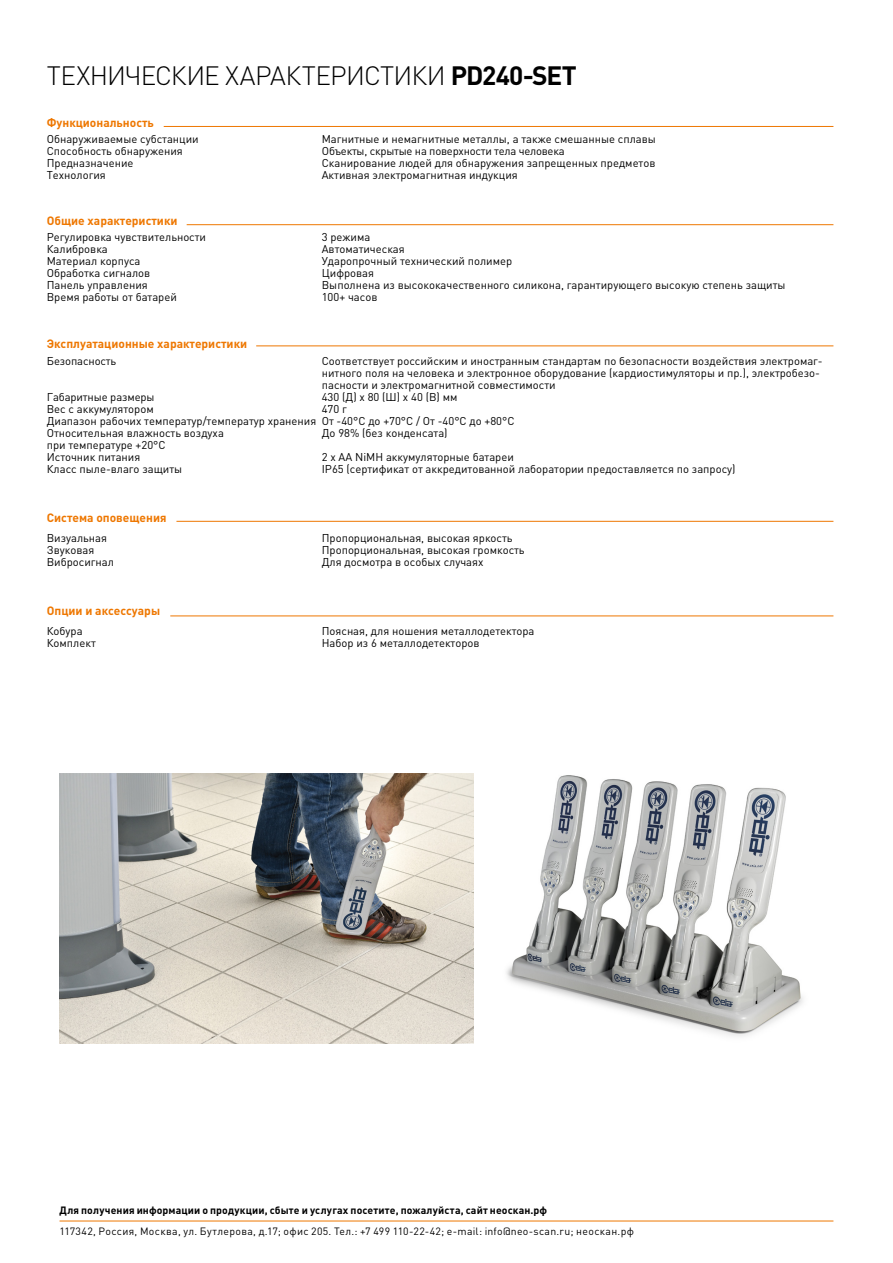
<style>
.page{position:relative;width:893px;height:1263px;background:#fff}
.page>*{position:absolute;margin:0;border:0;box-sizing:border-box;transform-origin:0 0}
.t1{font:300 26.25px "DIN Pro";letter-spacing:-.03em;color:#000}
.t2{font:700 12px "DIN Pro";color:#e70}
.t3{font:11.25px/12px "DIN Pro";color:#000}
.t4{font:10.5px "DIN Pro";letter-spacing:.035em;color:#000}
.t5{font:700 10.5px "DIN Pro";letter-spacing:.015em;color:#000}
.s1{font-weight:700}
</style>
<div class="page">
<hr style="left:60px;top:1220px;width:773px;height:1px;background:#e70">
<hr style="left:164px;top:126px;width:669px;height:1px;background:#e70">
<hr style="left:187px;top:224px;width:646px;height:1px;background:#e70">
<hr style="left:256px;top:345px;width:577px;height:1px;background:#e70">
<hr style="left:176px;top:521px;width:657px;height:1px;background:#e70">
<hr style="left:170px;top:615px;width:663px;height:1px;background:#e70">
<img style="left:60px;top:774px;width:413px;height:270px">
<img style="left:506px;top:775px;width:297px;height:262px">
<h1 class="t1" style="left:47px;top:58px;width:531px">ТЕХНИЧЕСКИЕ ХАРАКТЕРИСТИКИ <span class="s1">PD240-SET</span></h1>
<p class="t2" style="left:47px;top:114px;width:109px">Функциональность</p>
<p class="t3" style="left:47px;top:132px;width:153px">Обнаруживаемые субстанции<br>Способность обнаружения<br>Предназначение<br>Технология</p>
<p class="t3" style="left:322px;top:132px;width:336px">Магнитные и немагнитные металлы, а также смешанные сплавы Объекты, скрытые на поверхности тела человека<br>Сканирование людей для обнаружения запрещенных предметов Активная электромагнитная индукция</p>
<p class="t2" style="left:47px;top:213px;width:132px">Общие характеристики</p>
<p class="t3" style="left:47px;top:230px;width:161px">Регулировка чувствительности<br>Калибровка<br>Материал корпуса<br>Обработка сигналов<br>Панель управления<br>Время работы от батарей</p>
<p class="t3" style="left:322px;top:230px;width:465px">3 режима<br>Автоматическая<br>Ударопрочный технический полимер<br>Цифровая<br>Выполнена из высококачественного силикона, гарантирующего высокую степень защиты<br>100+ часов</p>
<p class="t2" style="left:47px;top:335px;width:202px">Эксплуатационные характеристики</p>
<p class="t3" style="left:47px;top:354px;width:71px">Безопасность</p>
<p class="t3" style="left:47px;top:390px;width:271px">Габаритные размеры<br>Вес с аккумулятором<br>Диапазон рабочих температур/температур хранения<br>Относительная влажность воздуха<br>при температуре +20°C<br>Источник питания<br>Класс пыле-влаго защиты</p>
<p class="t3" style="left:322px;top:354px;width:502px">Соответствует российским и иностранным стандартам по безопасности воздействия электромаг&shy;нитного поля на человека и электронное оборудование (кардиостимуляторы и пр.), электробезо&shy;пасности и электромагнитной совместимости<br>430 (Д) х 80 (Ш) х 40 (В) мм<br>470 г<br>От -40°С до +70°С / От -40°С до +80°С<br>До 98% (без конденсата)</p>
<p class="t3" style="left:322px;top:450px;width:415px">2 x АА NiMH аккумуляторные батареи<br>IP65 (сертификат от аккредитованной лаборатории предоставляется по запросу)</p>
<p class="t2" style="left:47px;top:509px;width:121px">Система оповещения</p>
<p class="t3" style="left:47px;top:531px;width:69px">Визуальная<br>Звуковая<br>Вибросигнал</p>
<p class="t3" style="left:322px;top:531px;width:204px">Пропорциональная, высокая яркость<br>Пропорциональная, высокая громкость<br>Для досмотра в особых случаях</p>
<p class="t2" style="left:47px;top:603px;width:115px">Опции и аксессуары</p>
<p class="t3" style="left:47px;top:625px;width:50px">Кобура<br>Комплект</p>
<p class="t3" style="left:322px;top:625px;width:214px">Поясная, для ношения металлодетектора<br>Набор из 6 металлодетекторов</p>
<p class="t5" style="left:60px;top:1203px;width:489px">Для получения информации о продукции, сбыте и услугах посетите, пожалуйста, сайт неоскан.рф</p>
<p class="t4" style="left:60px;top:1224px;width:576px">117342, Россия, Москва, ул. Бутлерова, д.17; офис 205. Тел.: +7 499 110-22-42; e-mail: info@neo-scan.ru; неоскан.рф</p>
</div>
